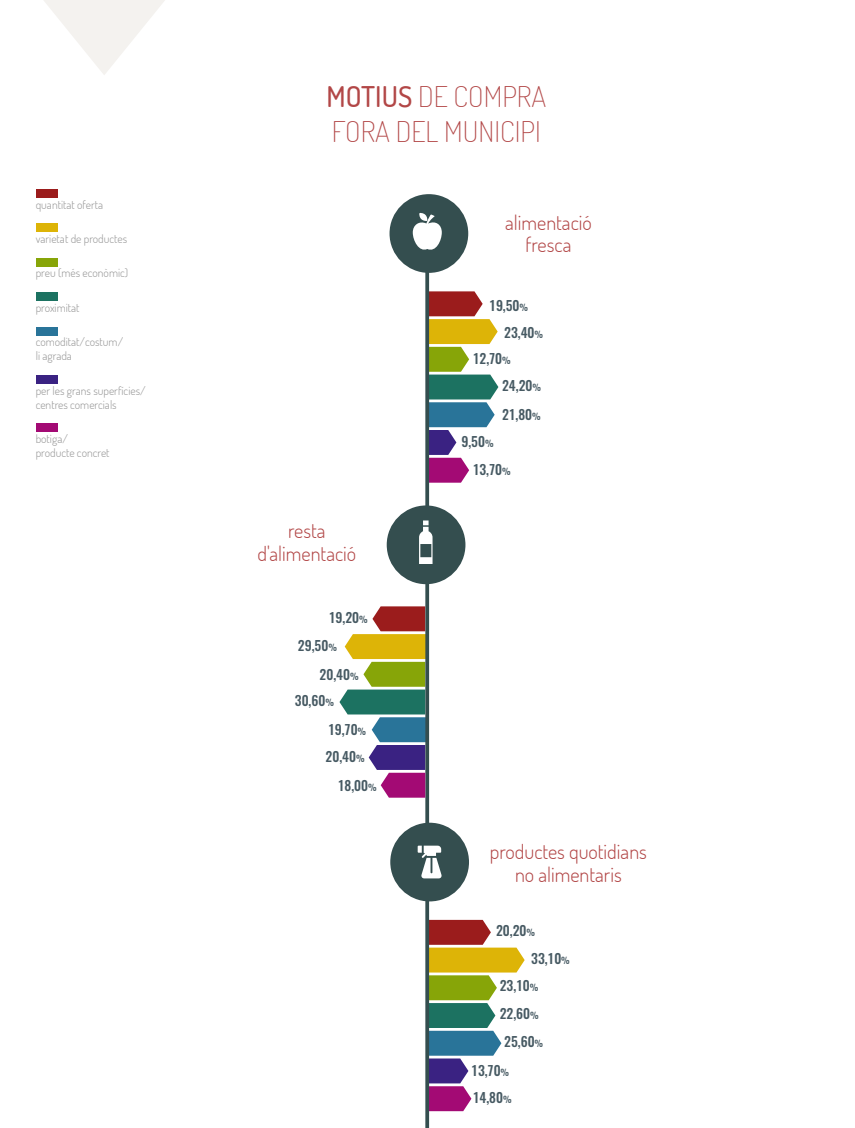
<style>
.page{position:relative;width:855px;height:1128px;background:#fff}
.page>*{position:absolute;margin:0;border:0;box-sizing:border-box;transform-origin:0 0}
.t1{font:200 28.5px/34.2px "Dosis";color:#b24747}
.t2{font:300 20.25px/22.5px "Dosis";color:#b24747;text-align:center}
.t3{font:500 13.5px/28.5px "Oswald";color:#475a63}
.t4{font:300 11.7px/14px "Dosis";color:#969696}
.s1{font-weight:500}
.s2{font-size:9px}
</style>
<div class="page">
<div style="left:36px;top:190px;width:21px;height:8px;background:#9b1c1c"></div>
<div style="left:36px;top:224px;width:21px;height:8px;background:#ddb407"></div>
<div style="left:36px;top:258px;width:21px;height:8px;background:#87a508"></div>
<div style="left:36px;top:292px;width:21px;height:9px;background:#1c7261"></div>
<div style="left:36px;top:327px;width:21px;height:8px;background:#297499"></div>
<div style="left:36px;top:376px;width:21px;height:8px;background:#3a2282"></div>
<div style="left:36px;top:424px;width:21px;height:8px;background:#a30a74"></div>
<svg style="left:450px;top:920px;width:60px;height:191px"></svg>
<svg style="left:450px;top:291px;width:33px;height:192px"></svg>
<hr style="left:425px;top:264px;width:4px;height:864px;background:#344e4f">
<div style="left:390px;top:823px;width:79px;height:78px;background:#344e4f;border-radius:50%"></div>
<svg style="left:426px;top:846px;width:3px;height:32px"></svg>
<div style="left:387px;top:505px;width:78px;height:79px;background:#344e4f;border-radius:50%"></div>
<svg style="left:426px;top:520px;width:3px;height:44px"></svg>
<div style="left:390px;top:194px;width:78px;height:79px;background:#344e4f;border-radius:50%"></div>
<svg style="left:426px;top:215px;width:3px;height:35px"></svg>
<svg style="left:345px;top:606px;width:60px;height:192px"></svg>
<svg style="left:44px;top:0;width:121px;height:75px"></svg>
<svg style="left:405px;top:200px;width:21px;height:928px"></svg>
<svg style="left:378px;top:208px;width:21px;height:679px"></svg>
<svg style="left:351px;top:606px;width:21px;height:192px"></svg>
<svg style="left:483px;top:319px;width:21px;height:792px"></svg>
<svg style="left:456px;top:205px;width:21px;height:907px"></svg>
<svg style="left:429px;top:200px;width:21px;height:928px"></svg>
<p class="t4" style="left:36px;top:197px;width:69px">quantitat oferta</p>
<p class="t4" style="left:36px;top:231px;width:93px">varietat de productes</p>
<p class="t4" style="left:36px;top:266px;width:94px">preu (més econòmic)</p>
<p class="t4" style="left:36px;top:300px;width:45px">proximitat</p>
<p class="t4" style="left:36px;top:335px;width:89px">comoditat/costum/ li agrada</p>
<p class="t4" style="left:36px;top:384px;width:112px">per les grans superfícies/ centres comercials</p>
<p class="t4" style="left:36px;top:432px;width:75px">botiga/ producte concret</p>
<h1 class="t1" style="left:326px;top:79px;width:221px"><span class="s1">MOTIUS</span> DE COMPRA<br>FORA DEL MUNICIPI</h1>
<h2 class="t2" style="left:505px;top:211px;width:88px">alimentació fresca</h2>
<p class="t3" style="left:489px;top:292px;width:40px">19,50<span class="s2">%</span></p>
<p class="t3" style="left:504px;top:319px;width:40px">23,40<span class="s2">%</span></p>
<p class="t3" style="left:473px;top:345px;width:39px">12,70<span class="s2">%</span></p>
<p class="t3" style="left:502px;top:372px;width:40px">24,20<span class="s2">%</span></p>
<p class="t3" style="left:502px;top:401px;width:40px">21,80<span class="s2">%</span></p>
<p class="t3" style="left:462px;top:428px;width:34px">9,50<span class="s2">%</span></p>
<h2 class="t2" style="left:257px;top:519px;width:100px">resta d'alimentació</h2>
<p class="t3" style="left:298px;top:604px;width:71px;text-indent:31px">19,20<span class="s2">%<br></span>29,50<span class="s2">%</span></p>
<p class="t3" style="left:295px;top:662px;width:65px;line-height:26.2px;text-indent:25px">20,40<span class="s2">%<br></span>30,60<span class="s2">%</span></p>
<p class="t3" style="left:326px;top:717px;width:42px;line-height:27px">19,70<span class="s2">%<br></span>20,40<span class="s2">%</span></p>
<p class="t3" style="left:338px;top:772px;width:40px">18,00<span class="s2">%</span></p>
<p class="t3" style="left:473px;top:456px;width:39px">13,70<span class="s2">%</span></p>
<h2 class="t2" style="left:490px;top:840px;width:158px">productes quotidians no alimentaris</h2>
<p class="t3" style="left:496px;top:917px;width:40px">20,20<span class="s2">%</span></p>
<p class="t3" style="left:531px;top:945px;width:40px">33,10<span class="s2">%</span></p>
<p class="t3" style="left:500px;top:972px;width:40px">23,10<span class="s2">%</span></p>
<p class="t3" style="left:500px;top:1001px;width:40px">22,60<span class="s2">%</span></p>
<p class="t3" style="left:504px;top:1028px;width:40px">25,60<span class="s2">%</span></p>
<p class="t3" style="left:471px;top:1057px;width:39px">13,70<span class="s2">%</span></p>
<p class="t3" style="left:473px;top:1085px;width:40px">14,80<span class="s2">%</span></p>
</div>
